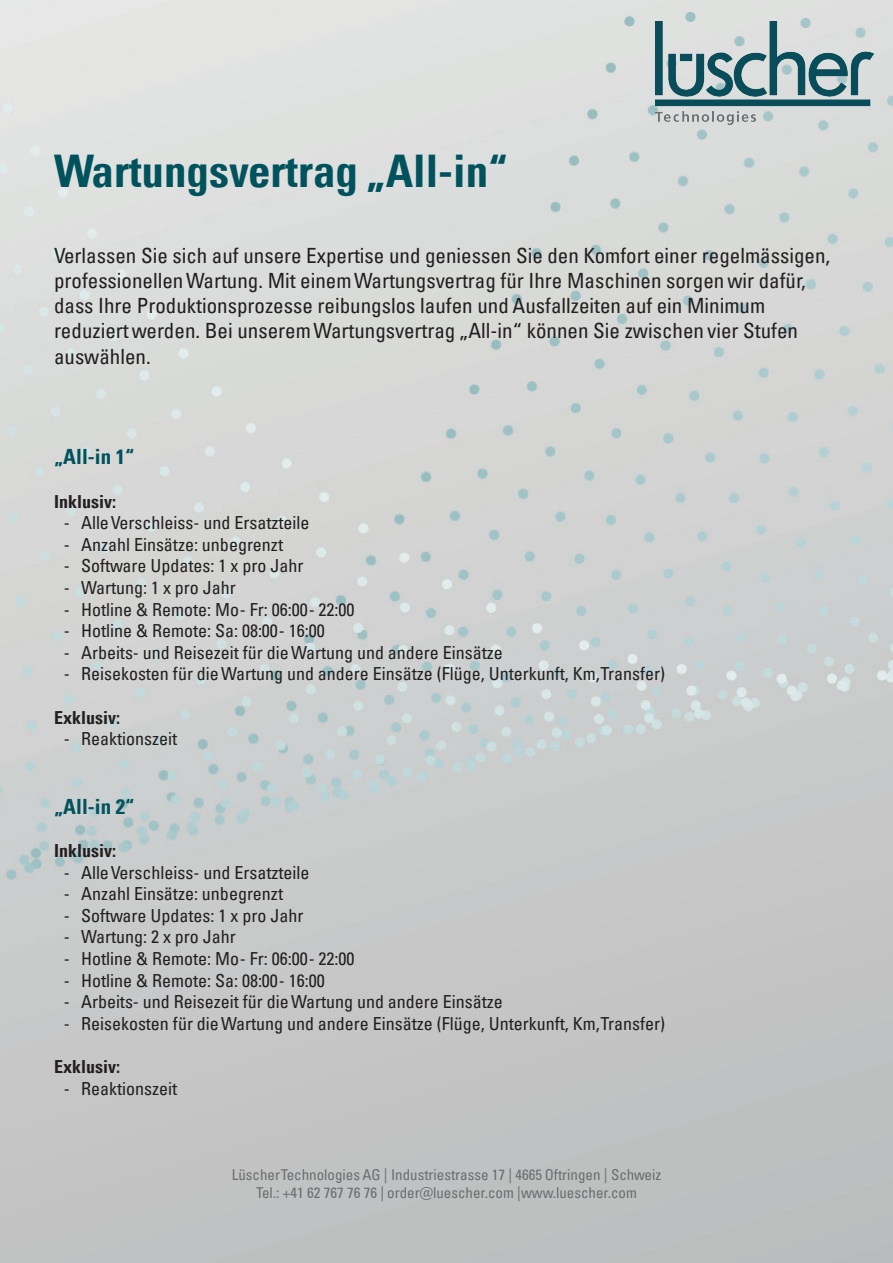
<style>
.page{position:relative;width:893px;height:1263px;background:#fff}
.page>*{position:absolute;margin:0;border:0;box-sizing:border-box;transform-origin:0 0}
.t1{font:700 condensed 45px "Univers";color:#00525d}
.t2{font:condensed 21px/25.2px "Univers";color:#231f20}
.t3{font:700 condensed 21px "Univers";color:#00525d}
.t4{font:condensed 18px "Univers";color:#231f20}
.t5{font:700 condensed 18px "Univers";color:#231f20}
.t6{font:condensed 15px/18px "Univers";color:#6c6d70;text-align:center}
</style>
<div class="page">
<img style="left:0;top:0;width:893px;height:1263px">
<img style="left:655px;top:21px;width:218px;height:103px">
<h1 class="t1" style="left:54px;top:144px;width:456px">Wartungsvertrag „All-in“</h1>
<p class="t2" style="left:54px;top:242px;width:778px">Verlassen Sie sich auf unsere Expertise und geniessen Sie den Komfort einer regelmässigen, professionellen Wartung. Mit einem Wartungsvertrag für Ihre Maschinen sorgen wir dafür, dass Ihre Produktionsprozesse reibungslos laufen und Ausfallzeiten auf ein Minimum reduziert werden. Bei unserem Wartungsvertrag „All-in“ können Sie zwischen vier Stufen auswählen.</p>
<p class="t3" style="left:54px;top:444px;width:82px">„All-in 1“</p>
<p class="t5" style="left:54px;top:490px;width:63px">Inklusiv:</p>
<p class="t4" style="left:64px;top:511px;width:247px">- Alle Verschleiss- und Ersatzteile</p>
<p class="t4" style="left:64px;top:533px;width:220px">- Anzahl Einsätze: unbegrenzt</p>
<p class="t4" style="left:64px;top:555px;width:241px">- Software Updates: 1 x pro Jahr</p>
<p class="t4" style="left:64px;top:576px;width:173px">- Wartung: 1 x pro Jahr</p>
<p class="t4" style="left:64px;top:598px;width:292px">- Hotline &amp; Remote: Mo - Fr: 06:00 - 22:00</p>
<p class="t4" style="left:64px;top:619px;width:262px">- Hotline &amp; Remote: Sa: 08:00 - 16:00</p>
<p class="t4" style="left:64px;top:641px;width:440px">- Arbeits- und Reisezeit für die Wartung und andere Einsätze</p>
<p class="t4" style="left:64px;top:663px;width:603px">- Reisekosten für die Wartung und andere Einsätze (Flüge, Unterkunft, Km, Transfer)</p>
<p class="t5" style="left:54px;top:706px;width:67px">Exklusiv:</p>
<p class="t4" style="left:64px;top:727px;width:115px">- Reaktionszeit</p>
<p class="t3" style="left:54px;top:793px;width:82px">„All-in 2“</p>
<p class="t5" style="left:54px;top:839px;width:63px">Inklusiv:</p>
<p class="t4" style="left:64px;top:861px;width:247px">- Alle Verschleiss- und Ersatzteile</p>
<p class="t4" style="left:64px;top:882px;width:220px">- Anzahl Einsätze: unbegrenzt</p>
<p class="t4" style="left:64px;top:904px;width:241px">- Software Updates: 1 x pro Jahr</p>
<p class="t4" style="left:64px;top:925px;width:173px">- Wartung: 2 x pro Jahr</p>
<p class="t4" style="left:64px;top:947px;width:292px">- Hotline &amp; Remote: Mo - Fr: 06:00 - 22:00</p>
<p class="t4" style="left:64px;top:969px;width:262px">- Hotline &amp; Remote: Sa: 08:00 - 16:00</p>
<p class="t4" style="left:64px;top:990px;width:440px">- Arbeits- und Reisezeit für die Wartung und andere Einsätze</p>
<p class="t4" style="left:64px;top:1012px;width:603px">- Reisekosten für die Wartung und andere Einsätze (Flüge, Unterkunft, Km, Transfer)</p>
<p class="t5" style="left:54px;top:1055px;width:67px">Exklusiv:</p>
<p class="t4" style="left:64px;top:1077px;width:115px">- Reaktionszeit</p>
<p class="t6" style="left:232px;top:1165px;width:431px">Lüscher Technologies AG | Industriestrasse 17 | 4665 Oftringen | Schweiz<br>Tel.: +41 62 767 76 76 | order@luescher.com |www.luescher.com</p>
</div>
